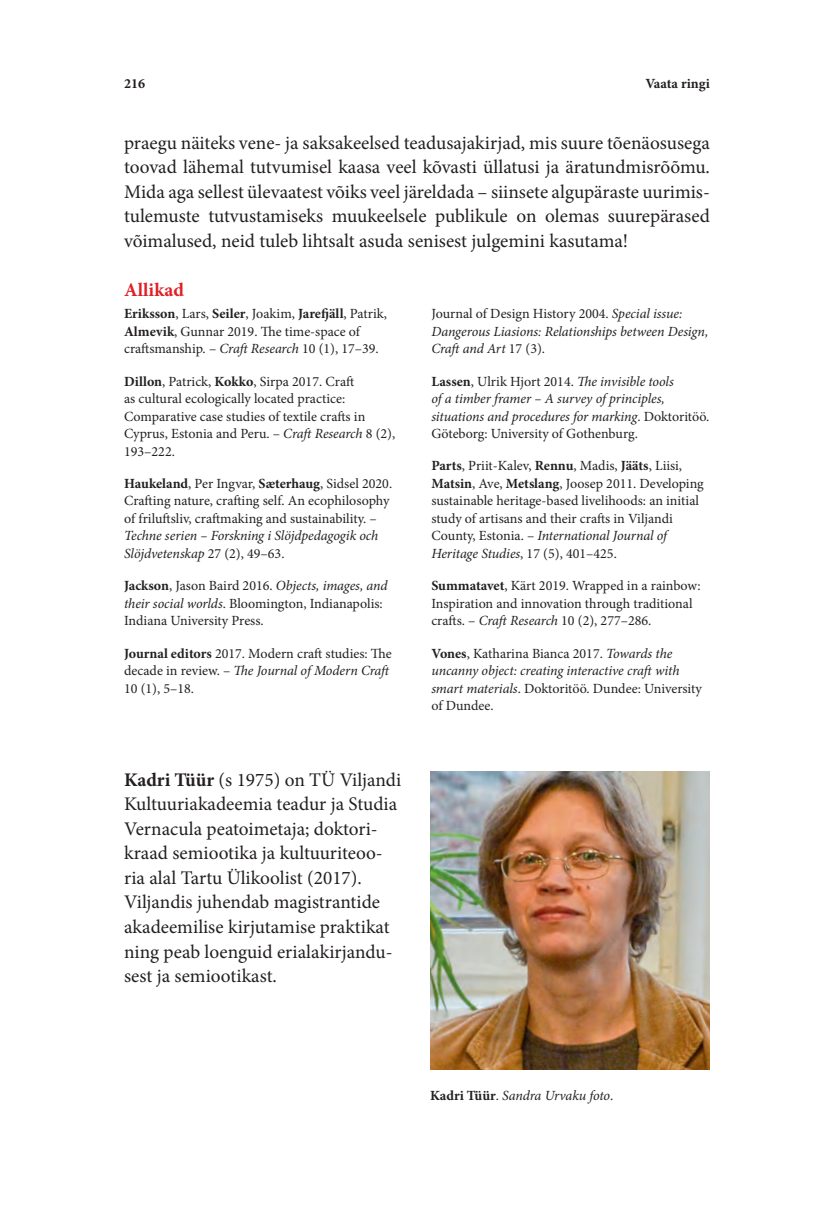
<style>
.page{position:relative;width:834px;height:1206px;background:#fff}
.page>*{position:absolute;margin:0;border:0;box-sizing:border-box;transform-origin:0 0}
.t1{font:19.25px/24.5px "Minion Pro";color:#231f20;text-align:justify}
.t2{font:700 19.25px "Minion Pro";letter-spacing:.005em;color:#e01f26}
.t3{font:14px/17.5px "Minion Pro";color:#231f20}
.t4{font:italic 14px/17.5px "Minion Pro";letter-spacing:-.01em;color:#231f20}
.t5{font:700 14px "Minion Pro";color:#231f20}
.s1{font-weight:700}
.s2{font-style:italic}
.s3{font-style:normal}
.s4{font-weight:700;font-style:normal}
</style>
<div class="page">
<img style="left:430px;top:771px;width:279px;height:298px">
<p class="t5" style="left:124px;top:74px;width:22px">216</p>
<p class="t5" style="left:645px;top:74px;width:66px">Vaata ringi</p>
<p class="t1" style="left:124px;top:130px;width:587px">praegu näiteks vene- ja saksakeelsed teadusajakirjad, mis suure tõenäosusega toovad lähemal tutvumisel kaasa veel kõvasti üllatusi ja äratundmisrõõmu.<br>Mida aga sellest ülevaatest võiks veel järeldada – siinsete algupäraste uurimis&shy;tulemuste tutvustamiseks muukeelsele publikule on olemas suurepärased võimalused, neid tuleb lihtsalt asuda senisest julgemini kasutama!</p>
<h1 class="t2" style="left:124px;top:276px;width:61px">Allikad</h1>
<p class="t3" style="left:124px;top:305px;width:264px"><span class="s1">Eriksson</span>, Lars, <span class="s1">Seiler</span>, Joakim, <span class="s1">Jarefjäll</span>, Patrik,<br><span class="s1">Almevik</span>, Gunnar 2019. The time-space of craftsmanship. – <span class="s2">Craft Research</span> 10 (1), 17–39.</p>
<p class="t3" style="left:124px;top:372px;width:273px"><span class="s1">Dillon</span>, Patrick, <span class="s1">Kokko</span>, Sirpa 2017. Craft<br>as cultural ecologically located practice:<br>Comparative case studies of textile crafts in Cyprus, Estonia and Peru. – <span class="s2">Craft Research</span> 8 (2), 193–222.</p>
<p class="t3" style="left:124px;top:475px;width:269px"><span class="s1">Haukeland</span>, Per Ingvar, <span class="s1">Sæterhaug</span>, Sidsel 2020.<br>Crafting nature, crafting self. An ecophilosophy of friluftsliv, craftmaking and sustainability. –</p>
<p class="t4" style="left:124px;top:527px;width:256px">Techne serien – Forskning i Slöjdpedagogik och<br>Slöjdvetenskap <span class="s3">27 (2), 49–63.</span></p>
<p class="t3" style="left:124px;top:577px;width:265px"><span class="s1">Jackson</span>, Jason Baird 2016. <span class="s2">Objects, images, and their social worlds</span>. Bloomington, Indianapolis:<br>Indiana University Press.</p>
<p class="t3" style="left:124px;top:644px;width:269px;text-align:justify"><span class="s1">Journal editors</span> 2017. Modern craft studies: The decade in review. – <span class="s2">The Journal of Modern Craft </span>10 (1), 5–18.</p>
<p class="t4" style="left:431px;top:305px;width:278px"><span class="s3">Journal of Design History 2004.</span> Special issue:<br>Dangerous Liasions: Relationships between Design,<br>Craft and Art <span class="s3">17 (3).</span></p>
<p class="t4" style="left:431px;top:372px;width:279px"><span class="s4">Lassen</span><span class="s3">, Ulrik Hjort 2014.</span> The invisible tools<br>of a timber framer – A survey of principles, situations and procedures for marking<span class="s3">. Doktoritöö.<br>Göteborg: University of Gothenburg.</span></p>
<p class="t3" style="left:431px;top:457px;width:274px"><span class="s1">Parts</span>, Priit-Kalev, <span class="s1">Rennu</span>, Madis, <span class="s1">Jääts</span>, Liisi, <span class="s1">Matsin</span>, Ave, <span class="s1">Metslang</span>, Joosep 2011. Developing sustainable heritage-based livelihoods: an initial study of artisans and their crafts in Viljandi County, Estonia. – <span class="s2">International Journal of Heritage Studies</span>, 17 (5), 401–425.</p>
<p class="t3" style="left:431px;top:577px;width:271px"><span class="s1">Summatavet</span>, Kärt 2019. Wrapped in a rainbow:<br>Inspiration and innovation through traditional crafts. – <span class="s2">Craft Research</span> 10 (2), 277–286.</p>
<p class="t4" style="left:431px;top:644px;width:272px"><span class="s4">Vones</span><span class="s3">, Katharina Bianca 2017.</span> Towards the uncanny object: creating interactive craft with smart materials<span class="s3">. Doktoritöö. Dundee: University of Dundee.</span></p>
<p class="t1" style="left:124px;top:767px;width:278px;text-align:left"><span class="s1">Kadri Tüür</span> (s 1975) on TÜ Viljandi Kultuuriakadeemia teadur ja Studia Vernacula peatoimetaja; doktori&shy;kraad semiootika ja kultuuriteoo&shy;ria alal Tartu Ülikoolist (2017).<br>Viljandis juhendab magistrantide akadeemilise kirjutamise praktikat ning peab loenguid erialakirjandu&shy;sest ja semiootikast.</p>
<p class="t4" style="left:430px;top:1087px;width:185px"><span class="s4">Kadri Tüür</span><span class="s3">.</span> Sandra Urvaku foto<span class="s3">.</span></p>
</div>
